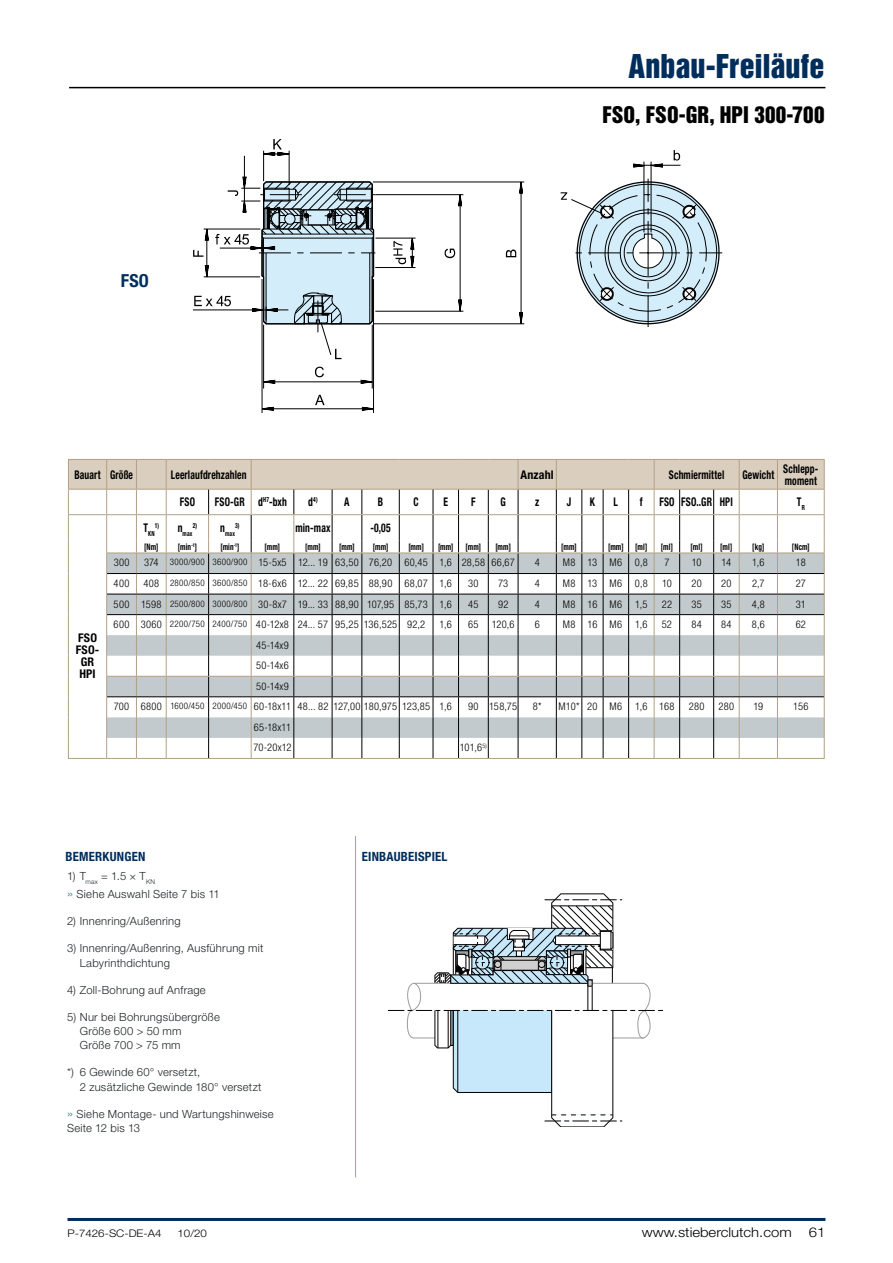
<style>
.page{position:relative;width:893px;height:1263px;background:#fff}
.page>*{position:absolute;margin:0;border:0;box-sizing:border-box;transform-origin:0 0}
.t1{font:30px "Helvetica Inserat LT Std";color:#002e5c}
.t2{font:21px "Helvetica Inserat LT Std";letter-spacing:.01em;color:#000}
.t3{font:700 condensed 18px "Helvetica Neue LT Std";color:#002e5c}
.t4{font:300 13.5px "Helvetica Neue LT Std";color:#000;scale:1.1 1}
.t5{font:700 condensed 12.75px "Helvetica Neue LT Std";letter-spacing:.015em;color:#002e5c}
.t6{font:700 condensed 12px/12px "Helvetica Neue LT Std";letter-spacing:.015em;color:#000;scale:.8 1}
.t7{font:700 condensed 12px/12px "Helvetica Neue LT Std";letter-spacing:.015em;color:#000;text-align:center}
.t8{font:300 11.25px/14.2px "Helvetica Neue LT Std";letter-spacing:.02em;color:#1f2427}
.t9{font:300 condensed 10.5px/20.5px "Helvetica Neue LT Std";letter-spacing:.025em;color:#000}
.t10{font:300 10.5px "Helvetica Neue LT Std";color:#000;scale:1.1 1}
.t11{font:700 condensed 9px "Helvetica Neue LT Std";letter-spacing:.025em;color:#000;scale:.8 1}
.t12{font:700 condensed 7.05px "Helvetica Neue LT Std";letter-spacing:.03em;color:#000;scale:.8 1}
.s1{font-size:9px}
.s2{font-weight:400;font-size:12.75px;color:#5693b4}
</style>
<div class="page">
<hr style="left:69px;top:87px;width:756px;height:1px;background:#000">
<svg style="left:388px;top:893px;width:275px;height:234px"></svg>
<hr style="left:373px;top:279px;width:1px;height:134px;background:#000">
<hr style="left:262px;top:279px;width:1px;height:134px;background:#000">
<svg style="left:193px;top:139px;width:530px;height:272px"></svg>
<hr style="left:68px;top:1218px;width:757px;height:3px;background:#002e5c">
<hr style="left:355px;top:836px;width:1px;height:341px;background:#b2a085">
<svg style="left:68px;top:459px;width:757px;height:300px"></svg>
<h3 class="t3" style="left:121px;top:269px;width:30px">FSO</h3>
<h1 class="t1" style="left:628px;top:48px;width:198px">Anbau-Freiläufe</h1>
<h2 class="t2" style="left:602px;top:102px;width:224px">FSO, FSO-GR, HPI 300-700</h2>
<p class="t6" style="left:74px;top:468px;width:75px">Bauart Größe</p>
<p class="t6" style="left:171px;top:468px;width:96px">Leerlaufdrehzahlen</p>
<p class="t7" style="left:521px;top:468px;width:35px">Anzahl</p>
<p class="t6" style="left:669px;top:468px;width:71px">Schmiermittel</p>
<p class="t6" style="left:742px;top:468px;width:41px">Gewicht</p>
<p class="t6" style="left:783px;top:462px;width:46px">Schlepp&shy;moment</p>
<p class="t6" style="left:180px;top:496px;width:20px">FSO</p>
<p class="t6" style="left:215px;top:496px;width:92px">FSO-GR d<sup>H7</sup>-bxh</p>
<p class="t6" style="left:308px;top:496px;width:53px">d<sup>4)</sup> A</p>
<p class="t6" style="left:378px;top:496px;width:8px">B</p>
<p class="t6" style="left:414px;top:496px;width:8px">C</p>
<p class="t6" style="left:443px;top:496px;width:7px">E</p>
<p class="t6" style="left:471px;top:496px;width:7px">F</p>
<p class="t6" style="left:500px;top:496px;width:8px">G</p>
<p class="t6" style="left:535px;top:496px;width:7px">z</p>
<p class="t6" style="left:567px;top:496px;width:7px">J</p>
<p class="t6" style="left:590px;top:496px;width:8px">K</p>
<p class="t6" style="left:614px;top:496px;width:7px">L</p>
<p class="t6" style="left:640px;top:496px;width:5px">f</p>
<p class="t6" style="left:659px;top:496px;width:93px">FSO FSO..GR HPI</p>
<p class="t6" style="left:797px;top:496px;width:11px">T<sub>R</sub></p>
<p class="t12" style="left:144px;top:529px;width:116px"><sup>T</sup>KN1) <sup>n</sup>max2) <sup>n</sup>max</p>
<p class="t12" style="left:235px;top:521px;width:7px">3)</p>
<p class="t6" style="left:295px;top:521px;width:45px">min-max</p>
<p class="t6" style="left:370px;top:521px;width:27px">-0,05</p>
<p class="t11" style="left:144px;top:541px;width:20px">[Nm]</p>
<p class="t11" style="left:178px;top:541px;width:25px">[min<sup>-1</sup>]</p>
<p class="t11" style="left:220px;top:541px;width:25px">[min<sup>-1</sup>]</p>
<p class="t11" style="left:265px;top:541px;width:21px">[mm]</p>
<p class="t11" style="left:305px;top:541px;width:21px">[mm]</p>
<p class="t11" style="left:339px;top:541px;width:21px">[mm]</p>
<p class="t11" style="left:373px;top:541px;width:21px">[mm]</p>
<p class="t11" style="left:408px;top:541px;width:21px">[mm]</p>
<p class="t11" style="left:438px;top:541px;width:21px">[mm]</p>
<p class="t11" style="left:466px;top:541px;width:21px">[mm]</p>
<p class="t11" style="left:495px;top:541px;width:21px">[mm]</p>
<p class="t11" style="left:561px;top:541px;width:21px">[mm]</p>
<p class="t11" style="left:608px;top:541px;width:21px">[mm]</p>
<p class="t11" style="left:635px;top:541px;width:17px">[ml]</p>
<p class="t11" style="left:661px;top:541px;width:17px">[ml]</p>
<p class="t11" style="left:691px;top:541px;width:17px">[ml]</p>
<p class="t11" style="left:720px;top:541px;width:17px">[ml]</p>
<p class="t11" style="left:752px;top:541px;width:17px">[kg]</p>
<p class="t11" style="left:792px;top:541px;width:24px">[Ncm]</p>
<p class="t7" style="left:76px;top:632px;width:25px">FSO<br>FSO-<br>GR<br>HPI</p>
<p class="t9" style="left:114px;top:552px;width:17px">300</p>
<p class="t9" style="left:144px;top:552px;width:372px">374 <span class="s1">3000/900 3600/900</span> 15-5x5 12... 19 63,50 76,20 60,45 1,6 28,58 66,67</p>
<p class="t9" style="left:535px;top:552px;width:7px">4</p>
<p class="t9" style="left:563px;top:552px;width:86px">M8 13 M6 0,8</p>
<p class="t9" style="left:664px;top:552px;width:7px">7</p>
<p class="t9" style="left:692px;top:552px;width:11px">10</p>
<p class="t9" style="left:722px;top:552px;width:11px">14</p>
<p class="t9" style="left:752px;top:552px;width:14px">1,6</p>
<p class="t9" style="left:796px;top:552px;width:11px">18</p>
<p class="t9" style="left:114px;top:573px;width:17px">400</p>
<p class="t9" style="left:143px;top:573px;width:310px">408 <span class="s1">2800/850 3600/850</span> 18-6x6 12... 22 69,85 88,90 68,07 1,6</p>
<p class="t9" style="left:468px;top:573px;width:12px">30</p>
<p class="t9" style="left:498px;top:573px;width:12px">73</p>
<p class="t9" style="left:535px;top:573px;width:7px">4</p>
<p class="t9" style="left:563px;top:573px;width:86px">M8 13 M6 0,8</p>
<p class="t9" style="left:662px;top:573px;width:11px">10</p>
<p class="t9" style="left:691px;top:573px;width:12px">20</p>
<p class="t9" style="left:721px;top:573px;width:12px">20</p>
<p class="t9" style="left:752px;top:573px;width:14px">2,7</p>
<p class="t9" style="left:796px;top:573px;width:12px">27</p>
<p class="t9" style="left:114px;top:593px;width:340px">500 1598 <span class="s1">2500/800 3000/800</span> 30-8x7 19... 33 88,90 107,95 85,73 1,6</p>
<p class="t9" style="left:468px;top:593px;width:12px">45</p>
<p class="t9" style="left:498px;top:593px;width:12px">92</p>
<p class="t9" style="left:535px;top:593px;width:7px">4</p>
<p class="t9" style="left:563px;top:593px;width:86px">M8 16 M6 1,5</p>
<p class="t9" style="left:662px;top:593px;width:12px">22</p>
<p class="t9" style="left:691px;top:593px;width:12px">35</p>
<p class="t9" style="left:721px;top:593px;width:12px">35</p>
<p class="t9" style="left:752px;top:593px;width:14px">4,8</p>
<p class="t9" style="left:796px;top:593px;width:12px">31</p>
<p class="t9" style="left:114px;top:614px;width:313px">600 3060 <span class="s1">2200/750 2400/750</span> 40-12x8 24... 57 95,25 136,525 92,2</p>
<p class="t9" style="left:440px;top:614px;width:14px">1,6</p>
<p class="t9" style="left:468px;top:614px;width:12px">65</p>
<p class="t9" style="left:492px;top:614px;width:24px">120,6</p>
<p class="t9" style="left:535px;top:614px;width:7px">6</p>
<p class="t9" style="left:563px;top:614px;width:86px">M8 16 M6 1,6</p>
<p class="t9" style="left:662px;top:614px;width:12px">52</p>
<p class="t9" style="left:691px;top:614px;width:12px">84</p>
<p class="t9" style="left:721px;top:614px;width:12px">84</p>
<p class="t9" style="left:752px;top:614px;width:14px">8,6</p>
<p class="t9" style="left:796px;top:614px;width:12px">62</p>
<p class="t9" style="left:256px;top:635px;width:34px">45-14x9</p>
<p class="t9" style="left:256px;top:655px;width:34px">50-14x6</p>
<p class="t9" style="left:256px;top:676px;width:34px">50-14x9</p>
<p class="t9" style="left:114px;top:696px;width:340px">700 6800 <span class="s1">1600/450 2000/450</span> 60-18x11 48... 82 127,00 180,975 123,85 1,6</p>
<p class="t9" style="left:468px;top:696px;width:50px">90 158,75</p>
<p class="t9" style="left:533px;top:696px;width:10px">8*</p>
<p class="t9" style="left:559px;top:696px;width:117px">M10* 20 M6 1,6 168</p>
<p class="t9" style="left:689px;top:696px;width:17px">280</p>
<p class="t9" style="left:719px;top:696px;width:17px">280</p>
<p class="t9" style="left:753px;top:696px;width:11px">19</p>
<p class="t9" style="left:793px;top:696px;width:17px">156</p>
<p class="t9" style="left:253px;top:717px;width:40px">65-18x11<br>70-20x12</p>
<p class="t9" style="left:460px;top:737px;width:29px">101,6<sup>5)</sup></p>
<p class="t5" style="left:66px;top:849px;width:81px">BEMERKUNGEN</p>
<p class="t5" style="left:362px;top:849px;width:87px">EINBAUBEISPIEL</p>
<p class="t8" style="left:67px;top:866px;width:154px;line-height:18.5px">1) T<sub>max</sub> = 1.5 × T<sub>KN<br></sub><span class="s2">»</span> Siehe Auswahl Seite 7 bis 11</p>
<p class="t8" style="left:67px;top:914px;width:115px">2) Innenring/Außenring</p>
<p class="t8" style="left:80px;top:941px;width:185px;text-indent:-13px">3) Innenring/Außenring, Ausführung mit<br>Labyrinthdichtung</p>
<p class="t8" style="left:67px;top:982px;width:140px">4) Zoll-Bohrung auf Anfrage</p>
<p class="t8" style="left:80px;top:1009px;width:142px;text-indent:-13px">5) Nur bei Bohrungsübergröße<br>Größe 600 &gt; 50 mm<br>Größe 700 &gt; 75 mm</p>
<p class="t8" style="left:80px;top:1065px;width:183px;text-indent:-13px">*) 6 Gewinde 60° versetzt,<br>2 zusätzliche Gewinde 180° versetzt</p>
<p class="t8" style="left:67px;top:1106px;width:208px"><span class="s2">»</span> Siehe Montage- und Wartungshinweise<br>Seite 12 bis 13</p>
<p class="t10" style="left:68px;top:1226px;width:87px">P-7426-SC-DE-A4</p>
<p class="t10" style="left:177px;top:1226px;width:28px">10/20</p>
<p class="t4" style="left:642px;top:1223px;width:138px">www.stieberclutch.com</p>
<p class="t4" style="left:809px;top:1223px;width:17px">61</p>
</div>
